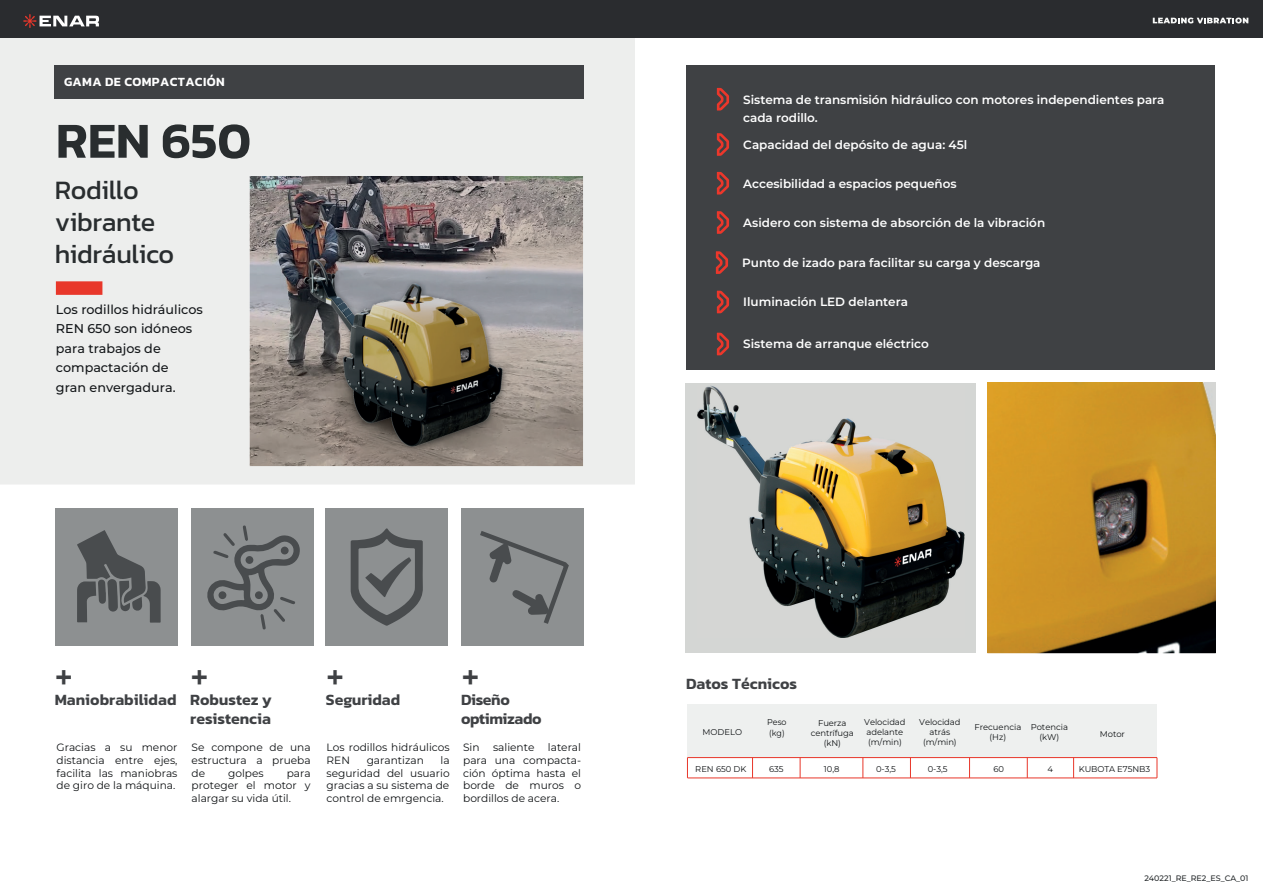
<style>
.page{position:relative;width:1263px;height:893px;background:#fff}
.page>*{position:absolute;margin:0;border:0;box-sizing:border-box;transform-origin:0 0}
.t1{font:600 50.85px "Kanit";color:#292d2f}
.t2{font:38.25px "Kanit";color:#3f4144}
.t3{font:27px/32.4px "Kanit";letter-spacing:-.015em;color:#292d2f}
.t4{font:600 15.9px/19px "Kanit";color:#3f4144;text-align:right}
.t5{font:600 15.9px/19px "Kanit";letter-spacing:-.025em;color:#3f4144}
.t6{font:500 12.75px/19.5px "Montserrat";color:#14171a}
.t7{font:600 12.75px "Kanit";letter-spacing:.03em;color:#fff}
.t8{font:600 12px/18px "Montserrat";letter-spacing:-.005em;color:#fdfdfd}
.t9{font:10.65px/12.8px "Montserrat";color:#101315;text-align:justify}
.t10{font:8.4px/10.1px "Montserrat";letter-spacing:-.01em;color:#101315;text-align:center}
.t11{font:8.4px/10.1px "Montserrat";letter-spacing:-.01em;color:#101315;scale:.95 1}
.t12{font:500 7.95px "Montserrat";color:#292d2f}
</style>
<div class="page">
<div style="left:0;top:38px;width:635px;height:446px;background:#edeeed"></div>
<div style="left:685px;top:383px;width:290px;height:270px;background:#d4d6d4"></div>
<div style="left:0;top:0;width:1263px;height:38px;background:#2a2c2f"></div>
<div style="left:686px;top:65px;width:528px;height:305px;background:#3f4144"></div>
<div style="left:55px;top:65px;width:529px;height:33px;background:#3f4144"></div>
<div style="left:56px;top:281px;width:46px;height:14px;background:#e8372a"></div>
<div style="left:55px;top:508px;width:122px;height:138px;background:#8d9091"></div>
<div style="left:191px;top:508px;width:122px;height:138px;background:#8d9091"></div>
<div style="left:325px;top:508px;width:123px;height:138px;background:#8d9091"></div>
<div style="left:461px;top:508px;width:123px;height:138px;background:#8d9091"></div>
<svg style="left:1153px;top:18px;width:95px;height:5px"></svg>
<svg style="left:23px;top:14px;width:76px;height:14px"></svg>
<svg style="left:717px;top:88px;width:12px;height:23px"></svg>
<svg style="left:717px;top:133px;width:12px;height:23px"></svg>
<svg style="left:717px;top:172px;width:12px;height:23px"></svg>
<svg style="left:717px;top:211px;width:12px;height:23px"></svg>
<svg style="left:716px;top:251px;width:12px;height:23px"></svg>
<svg style="left:717px;top:291px;width:12px;height:22px"></svg>
<svg style="left:717px;top:333px;width:12px;height:22px"></svg>
<div style="left:687px;top:704px;width:470px;height:54px;background:#eef0ef"></div>
<hr style="left:687px;top:778px;width:470px;height:1px;background:#e8372a">
<hr style="left:687px;top:757px;width:470px;height:1px;background:#e8372a">
<svg style="left:687px;top:758px;width:1px;height:20px"></svg>
<svg style="left:752px;top:758px;width:1px;height:20px"></svg>
<svg style="left:800px;top:758px;width:1px;height:20px"></svg>
<svg style="left:863px;top:758px;width:1px;height:20px"></svg>
<svg style="left:910px;top:758px;width:1px;height:20px"></svg>
<svg style="left:1073px;top:758px;width:1px;height:20px"></svg>
<svg style="left:1157px;top:758px;width:1px;height:20px"></svg>
<svg style="left:969px;top:758px;width:1px;height:20px"></svg>
<svg style="left:1027px;top:758px;width:1px;height:20px"></svg>
<svg style="left:77px;top:530px;width:84px;height:93px"></svg>
<svg style="left:351px;top:528px;width:72px;height:98px"></svg>
<svg style="left:207px;top:525px;width:93px;height:105px"></svg>
<div style="left:281px;top:547px;width:8px;height:7px;background:#494c4e;border-radius:50%"></div>
<div style="left:245px;top:556px;width:8px;height:8px;background:#494c4e;border-radius:50%"></div>
<div style="left:219px;top:591px;width:7px;height:8px;background:#494c4e;border-radius:50%"></div>
<div style="left:255px;top:591px;width:8px;height:8px;background:#494c4e;border-radius:50%"></div>
<svg style="left:480px;top:531px;width:89px;height:93px"></svg>
<img style="left:988px;top:383px;width:228px;height:270px">
<img style="left:697px;top:386px;width:267px;height:252px">
<img style="left:250px;top:176px;width:333px;height:290px">
<svg style="left:337px;top:302px;width:15px;height:16px"></svg>
<p class="t7" style="left:64px;top:72px;width:162px">GAMA DE COMPACTACIÓN</p>
<h1 class="t1" style="left:56px;top:102px;width:197px">REN 650</h1>
<h3 class="t3" style="left:55px;top:173px;width:121px">Rodillo vibrante hidráulico</h3>
<p class="t6" style="left:56px;top:299px;width:149px">Los rodillos hidráulicos<br>REN 650 son idóneos para trabajos de compactación de<br>gran envergadura.</p>
<p class="t8" style="left:743px;top:90px;width:423px">Sistema de transmisión hidráulico con motores independientes para cada rodillo.</p>
<p class="t8" style="left:743px;top:135px;width:225px">Capacidad del depósito de agua: 45l</p>
<p class="t8" style="left:743px;top:174px;width:215px">Accesibilidad a espacios pequeños</p>
<p class="t8" style="left:743px;top:213px;width:303px">Asidero con sistema de absorción de la vibración</p>
<p class="t8" style="left:742px;top:253px;width:300px">Punto de izado para facilitar su carga y descarga</p>
<p class="t8" style="left:743px;top:293px;width:166px">Iluminación LED delantera</p>
<p class="t8" style="left:743px;top:335px;width:187px">Sistema de arranque eléctrico</p>
<h2 class="t2" style="left:55px;top:647px;width:20px">+</h2>
<h2 class="t2" style="left:190px;top:647px;width:20px">+</h2>
<h2 class="t2" style="left:326px;top:647px;width:20px">+</h2>
<h2 class="t2" style="left:461px;top:647px;width:20px">+</h2>
<h3 class="t4" style="left:55px;top:690px;width:219px">Maniobrabilidad Robustez y resistencia</h3>
<h3 class="t4" style="left:326px;top:690px;width:76px">Seguridad</h3>
<h3 class="t5" style="left:461px;top:690px;width:82px">Diseño optimizado</h3>
<p class="t9" style="left:57px;top:741px;width:122px">Gracias a su menor distancia entre ejes, facilita las maniobras de giro de la máquina.</p>
<p class="t9" style="left:192px;top:741px;width:121px">Se compone de una estructura a prueba de</p>
<p class="t9" style="left:228px;top:766px;width:37px">golpes</p>
<p class="t9" style="left:192px;top:766px;width:121px;text-indent:95px">para proteger el motor y alargar su vida útil.</p>
<p class="t9" style="left:327px;top:741px;width:125px">Los rodillos hidráulicos<br>REN</p>
<p class="t9" style="left:327px;top:754px;width:125px;text-indent:114px">la seguridad del usuario gracias a su sistema de control de emrgencia.</p>
<p class="t9" style="left:367px;top:754px;width:59px">garantizan</p>
<p class="t9" style="left:463px;top:741px;width:119px;text-indent:85px">lateral para una compacta&shy;ción óptima hasta el borde de muros o bordillos de acera.</p>
<p class="t9" style="left:463px;top:741px;width:18px">Sin</p>
<p class="t9" style="left:493px;top:741px;width:43px">saliente</p>
<h3 class="t4" style="left:686px;top:674px;width:113px">Datos Técnicos</h3>
<p class="t10" style="left:702px;top:727px;width:41px">MODELO</p>
<p class="t11" style="left:767px;top:717px;width:22px">Peso (kg)</p>
<p class="t10" style="left:811px;top:717px;width:45px">Fuerza centrífuga (kN)</p>
<p class="t10" style="left:695px;top:763px;width:53px">REN 650 DK</p>
<p class="t10" style="left:769px;top:763px;width:16px">635</p>
<p class="t10" style="left:824px;top:763px;width:17px">10,8</p>
<p class="t10" style="left:864px;top:717px;width:43px;text-align:left">Velocidad adelante (m/min)</p>
<p class="t10" style="left:876px;top:763px;width:21px">0-3,5</p>
<p class="t10" style="left:919px;top:717px;width:43px">Velocidad atrás (m/min)</p>
<p class="t10" style="left:928px;top:763px;width:21px">0-3,5</p>
<p class="t10" style="left:974px;top:722px;width:48px">Frecuencia (Hz)</p>
<p class="t10" style="left:1031px;top:722px;width:39px">Potencia (kW)</p>
<p class="t10" style="left:993px;top:763px;width:12px">60</p>
<p class="t10" style="left:1047px;top:763px;width:7px">4</p>
<p class="t10" style="left:1079px;top:764px;width:73px">KUBOTA E75NB3</p>
<p class="t10" style="left:1100px;top:728px;width:27px">Motor</p>
<p class="t12" style="left:1144px;top:872px;width:106px">240221_RE_RE2_ES_CA_01</p>
</div>
